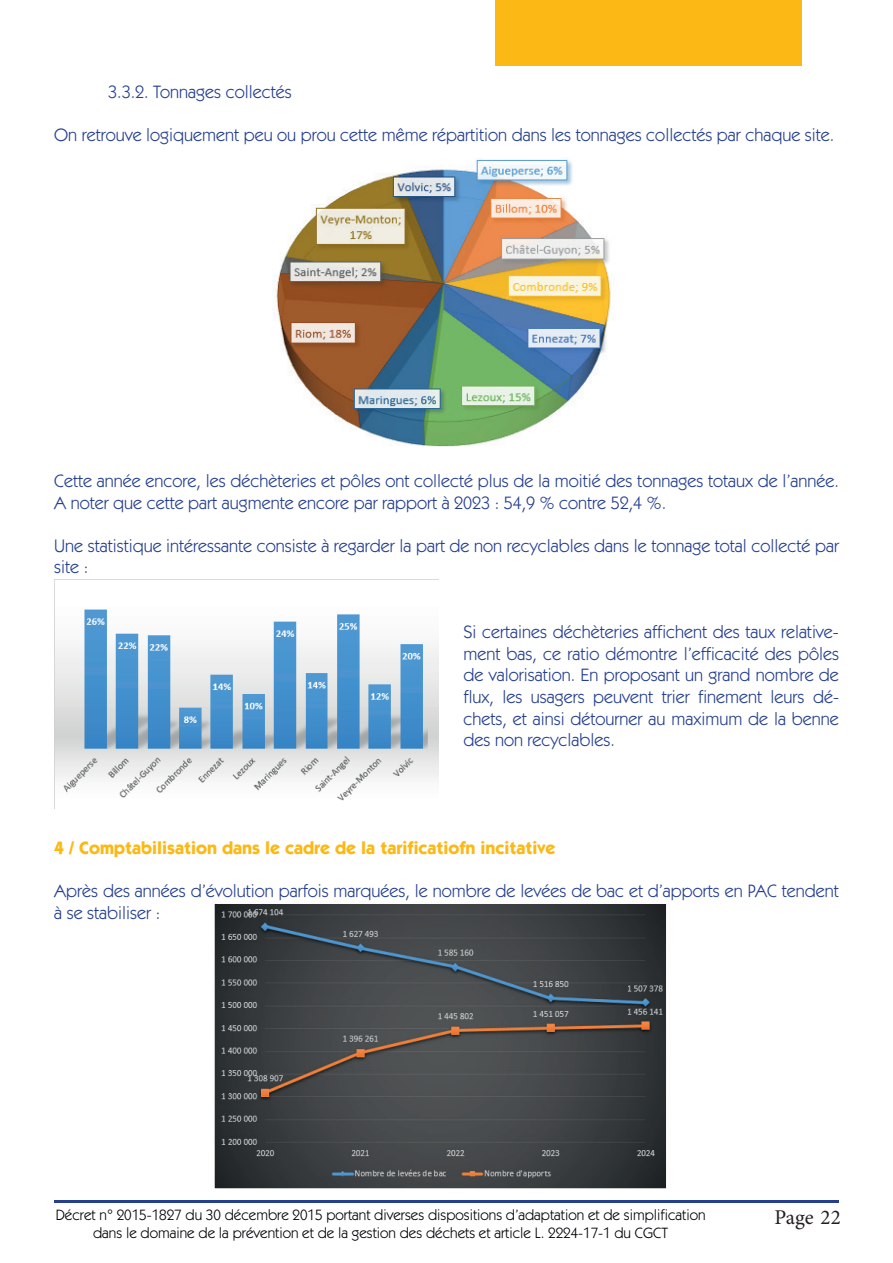
<style>
.page{position:relative;width:893px;height:1263px;background:#fff}
.page>*{position:absolute;margin:0;border:0;box-sizing:border-box;transform-origin:0 0}
.t1{font:21px "Minion Pro";letter-spacing:-.005em;color:#231f20}
.t2{font:18px/21.6px "ITC Kabel Std";color:#253f8e}
.t3{font:700 18px "ITC Kabel Std";color:#fcb814}
.t4{font:15px "ITC Kabel Std";color:#000006}
</style>
<div class="page">
<hr style="left:54px;top:1200px;width:785px;height:2px;background:#253f8e">
<img style="left:275px;top:159px;width:336px;height:288px">
<img style="left:54px;top:580px;width:384px;height:229px">
<img style="left:214px;top:903px;width:453px;height:286px">
<div style="left:495px;top:0;width:307px;height:66px;background:#fcb814"></div>
<p class="t2" style="left:108px;top:81px;width:185px">3.3.2. Tonnages collectés</p>
<p class="t2" style="left:54px;top:124px;width:782px">On retrouve logiquement peu ou prou cette même répartition dans les tonnages collectés par chaque site.</p>
<p class="t2" style="left:54px;top:470px;width:786px">Cette année encore, les déchèteries et pôles ont collecté plus de la moitié des tonnages totaux de l’année.<br>A noter que cette part augmente encore par rapport à 2023 : 54,9 % contre 52,4 %.</p>
<p class="t2" style="left:54px;top:535px;width:786px">Une statistique intéressante consiste à regarder la part de non recyclables dans le tonnage total collecté par site :</p>
<p class="t2" style="left:463px;top:621px;width:377px;text-align:justify">Si certaines déchèteries affichent des taux relative&shy;ment bas, ce ratio démontre l’efficacité des pôles de valorisation. En proposant un grand nombre de flux, les usagers peuvent trier finement leurs dé&shy;chets, et ainsi détourner au maximum de la benne des non recyclables.</p>
<p class="t3" style="left:54px;top:837px;width:503px">4 / Comptabilisation dans le cadre de la tarificatiofn incitative</p>
<p class="t2" style="left:54px;top:880px;width:786px">Après des années d’évolution parfois marquées, le nombre de levées de bac et d’apports en PAC tendent à se stabiliser :</p>
<p class="t4" style="left:56px;top:1206px;width:651px">Décret n° 2015-1827 du 30 décembre 2015 portant diverses dispositions d’adaptation et de simplification</p>
<p class="t1" style="left:774px;top:1203px;width:68px">Page 22</p>
<p class="t4" style="left:93px;top:1224px;width:576px">dans le domaine de la prévention et de la gestion des déchets et article L. 2224-17-1 du CGCT</p>
</div>
